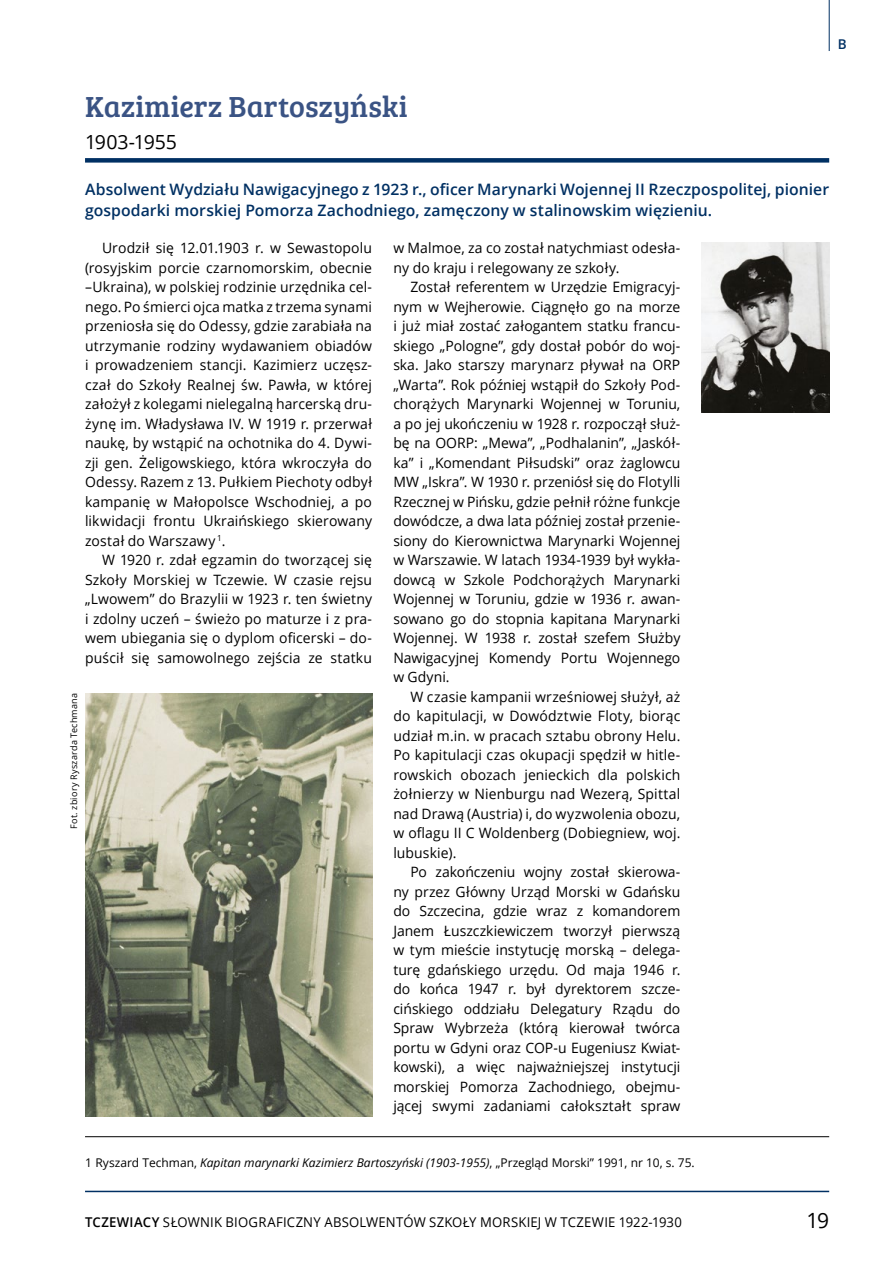
<style>
.page{position:relative;width:893px;height:1263px;background:#fff}
.page>*{position:absolute;margin:0;border:0;box-sizing:border-box;transform-origin:0 0}
.t1{font:30px "Bree Serif";color:#3a5384}
.t2{font:21px "Open Sans";color:#000}
.t3{font:19.5px "Open Sans";letter-spacing:-.01em;color:#000}
.t4{font:600 15.75px/21px "Open Sans";letter-spacing:.005em;color:#003063}
.t5{font:14.25px/19.5px "Open Sans";letter-spacing:.005em;color:#000;text-align:justify}
.t6{font:13.5px "Open Sans";letter-spacing:.015em;color:#000}
.t7{font:600 13.5px "Open Sans";color:#003063}
.t8{font:12px "Open Sans";color:#000}
.t9{font:9px "Open Sans";letter-spacing:.025em;color:#000}
.s1{font-style:italic}
.s2{font-weight:600}
</style>
<div class="page">
<hr style="left:85px;top:1191px;width:744px;height:1px;background:#003063">
<hr style="left:829px;top:0;width:1px;height:51px;background:#003063">
<div style="left:85px;top:158px;width:744px;height:5px;background:#003063"></div>
<img style="left:702px;top:242px;width:127px;height:170px">
<hr style="left:85px;top:1136px;width:744px;height:1px;background:#000">
<img style="left:85px;top:693px;width:287px;height:423px">
<p class="t7" style="left:838px;top:34px;width:10px">B</p>
<h1 class="t1" style="left:85px;top:85px;width:324px">Kazimierz Bartoszyński</h1>
<h3 class="t3" style="left:85px;top:128px;width:93px">1903-1955</h3>
<p class="t4" style="left:85px;top:178px;width:746px">Absolwent Wydziału Nawigacyjnego z 1923 r., oficer Marynarki Wojennej II Rzeczpospolitej, pionier gospodarki morskiej Pomorza Zachodniego, zamęczony w stalinowskim więzieniu.</p>
<p class="t5" style="left:85px;top:238px;width:289px;text-indent:17px">Urodził się 12.01.1903 r. w Sewastopolu (rosyjskim porcie czarnomorskim, obecnie –Ukraina), w polskiej rodzinie urzędnika cel&shy;nego. Po śmierci ojca matka z trzema synami przeniosła się do Odessy, gdzie zarabiała na utrzymanie rodziny wydawaniem obiadów i prowadzeniem stancji. Kazimierz uczęsz&shy;czał do Szkoły Realnej św. Pawła, w której założył z kolegami nielegalną harcerską dru&shy;żynę im. Władysława IV. W 1919 r. przerwał naukę, by wstąpić na ochotnika do 4. Dywi&shy;zji gen. Żeligowskiego, która wkroczyła do Odessy. Razem z 13. Pułkiem Piechoty odbył kampanię w Małopolsce Wschodniej, a po likwidacji frontu Ukraińskiego skierowany został do Warszawy <sup>1</sup>.</p>
<p class="t5" style="left:85px;top:550px;width:289px;text-indent:17px">W 1920 r. zdał egzamin do tworzącej się Szkoły Morskiej w Tczewie. W czasie rejsu „Lwowem” do Brazylii w 1923 r. ten świetny i zdolny uczeń – świeżo po maturze i z pra&shy;wem ubiegania się o dyplom oficerski – do&shy;puścił się samowolnego zejścia ze statku</p>
<p class="t9" style="left:68px;top:829px;width:137px;rotate:-90deg">Fot. zbiory Ryszarda Techmana</p>
<p class="t5" style="left:393px;top:238px;width:289px">w Malmoe, za co został natychmiast odesła&shy;ny do kraju i relegowany ze szkoły.</p>
<p class="t5" style="left:393px;top:277px;width:289px;text-indent:17px">Został referentem w Urzędzie Emigracyj&shy;nym w Wejherowie. Ciągnęło go na morze i już miał zostać załogantem statku francu&shy;skiego „Pologne”, gdy dostał pobór do woj&shy;ska. Jako starszy marynarz pływał na ORP „Warta”. Rok później wstąpił do Szkoły Pod&shy;chorążych Marynarki Wojennej w Toruniu, a po jej ukończeniu w 1928 r. rozpoczął służ&shy;bę na OORP: „Mewa”, „Podhalanin”, „Jaskół&shy;ka” i „Komendant Piłsudski” oraz żaglowcu MW „Iskra”. W 1930 r. przeniósł się do Flotylli Rzecznej w Pińsku, gdzie pełnił różne funkcje dowódcze, a dwa lata później został przenie&shy;siony do Kierownictwa Marynarki Wojennej w Warszawie. W latach 1934-1939 był wykła&shy;dowcą w Szkole Podchorążych Marynarki Wojennej w Toruniu, gdzie w 1936 r. awan&shy;sowano go do stopnia kapitana Marynarki Wojennej. W 1938 r. został szefem Służby Nawigacyjnej Komendy Portu Wojennego w Gdyni.</p>
<p class="t5" style="left:393px;top:686px;width:289px;text-indent:17px">W czasie kampanii wrześniowej służył, aż do kapitulacji, w Dowództwie Floty, biorąc udział m.in. w pracach sztabu obrony Helu.<br>Po kapitulacji czas okupacji spędził w hitle&shy;rowskich obozach jenieckich dla polskich żołnierzy w Nienburgu nad Wezerą, Spittal nad Drawą (Austria) i, do wyzwolenia obozu, w oflagu II C Woldenberg (Dobiegniew, woj. lubuskie).</p>
<p class="t5" style="left:393px;top:862px;width:289px;text-indent:17px">Po zakończeniu wojny został skierowa&shy;ny przez Główny Urząd Morski w Gdańsku do Szczecina, gdzie wraz z komandorem Janem Łuszczkiewiczem tworzył pierwszą w tym mieście instytucję morską – delega&shy;turę gdańskiego urzędu. Od maja 1946 r. do końca 1947 r. był dyrektorem szcze&shy;cińskiego oddziału Delegatury Rządu do Spraw Wybrzeża (którą kierował twórca portu w Gdyni oraz COP-u Eugeniusz Kwiat&shy;kowski), a więc najważniejszej instytucji morskiej Pomorza Zachodniego, obejmu&shy;jącej swymi zadaniami całokształt spraw</p>
<p class="t8" style="left:85px;top:1155px;width:611px">1 Ryszard Techman, <span class="s1">Kapitan marynarki Kazimierz Bartoszyński (1903-1955)</span>, „Przegląd Morski” 1991, nr 10, s. 75.</p>
<p class="t6" style="left:85px;top:1212px;width:598px"><span class="s2">TCZEWIACY</span> SŁOWNIK BIOGRAFICZNY ABSOLWENTÓW SZKOŁY MORSKIEJ W TCZEWIE 1922-1930</p>
<h2 class="t2" style="left:807px;top:1206px;width:24px">19</h2>
</div>
